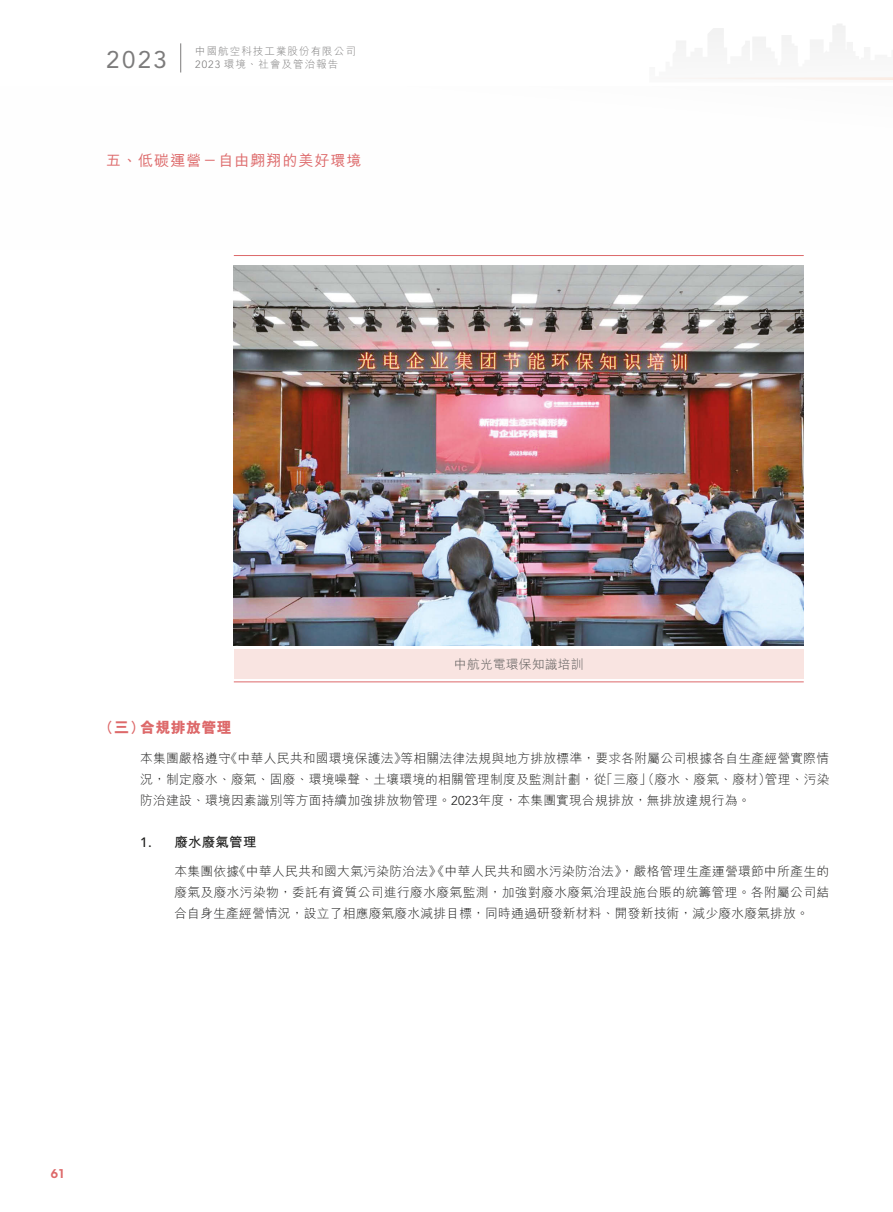
<style>
.page{position:relative;width:893px;height:1212px;background:#fff}
.page>*{position:absolute;margin:0;border:0;box-sizing:border-box;transform-origin:0 0}
.t1{font:24px "Avenir LT Std";color:#7c7b7b}
.t2{font:500 15px "M Hei HK";letter-spacing:.065em;color:#dd696a}
.t3{font:800 15px "M Hei HK";letter-spacing:.02em;color:#dd696a}
.t4{font:700 13.5px "M Hei HK";letter-spacing:.015em;color:#1c1c1b}
.t5{font:500 13.5px "Avenir LT Std";color:#1c1c1b}
.t6{font:300 12.75px/21px "M Hei HK";letter-spacing:.02em;color:#1c1c1b}
.t7{font:300 12.75px "M Hei HK";letter-spacing:.015em;color:#575756}
.t8{font:600 12px "ITC Avant Garde Std";color:#dd696a}
.t9{font:300 10.5px "M Hei HK";letter-spacing:.1em;color:#7c7b7b}
.s1{font-family:"Avenir LT Std"}
</style>
<div class="page">
<svg style="left:180px;top:24px;width:713px;height:56px"></svg>
<div style="left:234px;top:649px;width:570px;height:30px;background:#f9e4e1"></div>
<hr style="left:234px;top:255px;width:570px;height:1px;background:#dd696a">
<img style="left:234px;top:265px;width:570px;height:380px">
<hr style="left:234px;top:681px;width:570px;height:1px;background:#dd696a">
<h1 class="t1" style="left:106px;top:46px;width:62px">2023</h1>
<p class="t9" style="left:195px;top:44px;width:162px">中國航空科技工業股份有限公司</p>
<p class="t9" style="left:195px;top:56px;width:145px"><span class="s1">2023</span> 環境、社會及管治報告</p>
<p class="t2" style="left:106px;top:150px;width:257px">五、低碳運營－自由翱翔的美好環境</p>
<p class="t3" style="left:140px;top:717px;width:93px">合規排放管理</p>
<p class="t3" style="left:99px;top:717px;width:47px">（三）</p>
<p class="t7" style="left:454px;top:655px;width:131px">中航光電環保知識培訓</p>
<p class="t6" style="left:225px;top:747px;width:183px">《中華人民共和國環境保護法》</p>
<p class="t6" style="left:400px;top:747px;width:430px">等相關法律法規與地方排放標準，要求各附屬公司根據各自生產經營實際情</p>
<p class="t6" style="left:140px;top:747px;width:92px">本集團嚴格遵守</p>
<p class="t6" style="left:140px;top:768px;width:632px">況，制定廢水、廢氣、固廢、環境噪聲、土壤環境的相關管理制度及監測計劃，「從三廢」（廢水、廢氣、廢材）防治建設、環境因素識別等方面持續加強排放物管理。<span class="s1">2023</span>年度，本集團實現合規排放，無排放違規行為。</p>
<p class="t4" style="left:174px;top:832px;width:84px">廢水廢氣管理</p>
<p class="t6" style="left:765px;top:768px;width:66px">管理、污染</p>
<p class="t5" style="left:140px;top:834px;width:13px">1.</p>
<p class="t6" style="left:233px;top:860px;width:598px">《中華人民共和國大氣污染防治法》《中華人民共和國水污染防治法，》嚴格管理生產運營環節中所產生的</p>
<p class="t6" style="left:174px;top:860px;width:656px">本集團依據<br>廢氣及廢水污染物，委託有資質公司進行廢水廢氣監測，加強對廢水廢氣治理設施台賬的統籌管理。各附屬公司結合自身生產經營情況，設立了相應廢氣廢水減排目標，同時通過研發新材料、開發新技術，減少廢水廢氣排放。</p>
<p class="t8" style="left:51px;top:1166px;width:16px">61</p>
</div>
